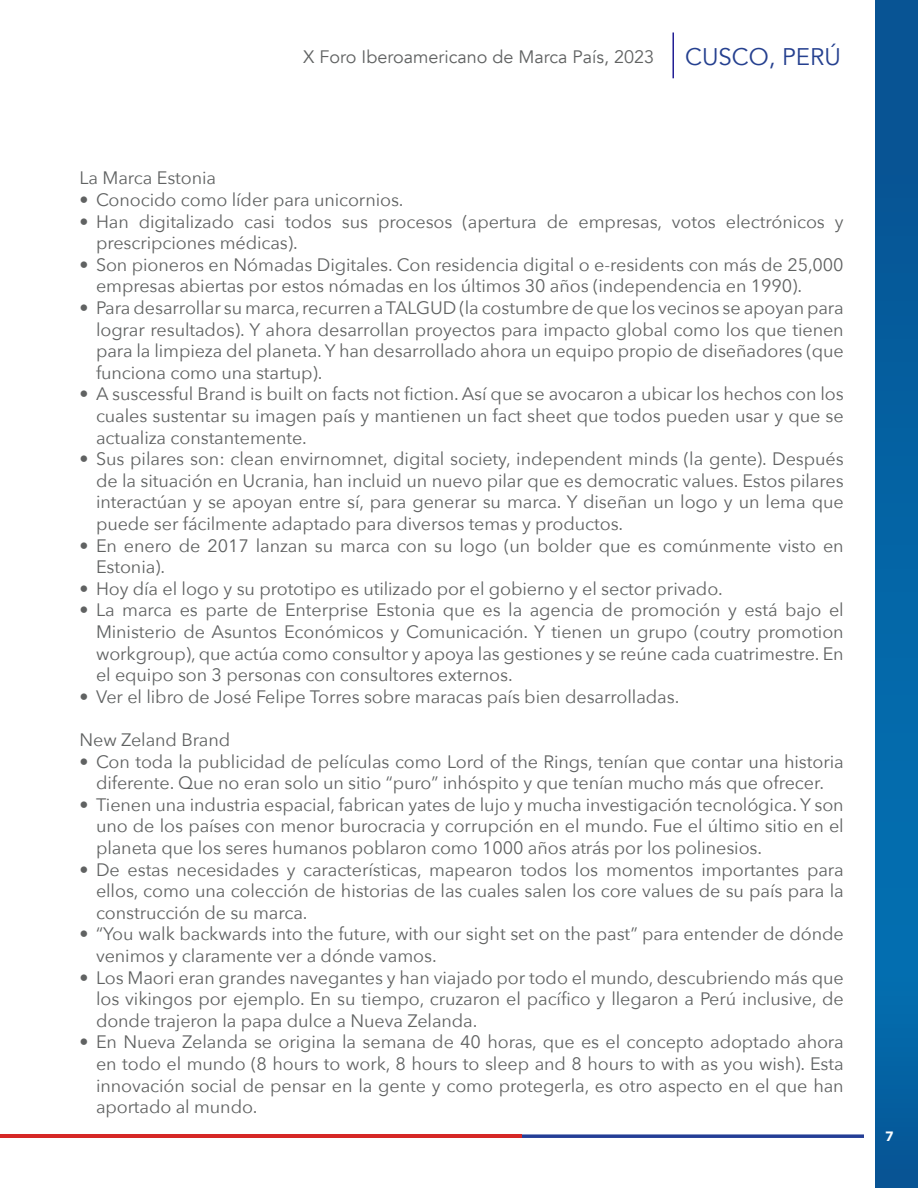
<style>
.page{position:relative;width:918px;height:1188px;background:#fff}
.page>*{position:absolute;margin:0;border:0;box-sizing:border-box;transform-origin:0 0}
.t1{font:24px "Avenir";color:#25408f}
.t2{font:18px/21.6px "Avenir Next";letter-spacing:-.005em;color:#606262;text-align:justify}
.t3{font:18px "Avenir";color:#606262}
.t4{font:900 13.5px "Avenir";color:#fff}
</style>
<div class="page">
<svg style="left:875px;top:0;width:43px;height:1188px;background:#0461a2"></svg>
<svg style="left:522px;top:1134px;width:342px;height:4px"></svg>
<hr style="left:0;top:1134px;width:522px;height:4px;background:#d62726">
<hr style="left:672px;top:32px;width:2px;height:46px;background:#231f94">
<p class="t3" style="left:303px;top:47px;width:352px">X Foro Iberoamericano de Marca País, 2023</p>
<h1 class="t1" style="left:685px;top:43px;width:157px">CUSCO, PERÚ</h1>
<p class="t2" style="left:80px;top:166px;width:138px">La Marca Estonia</p>
<p class="t2" style="left:80px;top:188px;width:326px">• Conocido como líder para unicornios.</p>
<p class="t2" style="left:96px;top:210px;width:749px;text-indent:-17px">• Han digitalizado casi todos sus procesos (apertura de empresas, votos electrónicos y prescripciones médicas).</p>
<p class="t2" style="left:96px;top:253px;width:749px;text-indent:-17px">• Son pioneros en Nómadas Digitales. Con residencia digital o e-residents con más de 25,000 empresas abiertas por estos nómadas en los últimos 30 años (independencia en 1990).</p>
<p class="t2" style="left:96px;top:296px;width:749px;text-indent:-17px">• Para desarrollar su marca, recurren a TALGUD (la costumbre de que los vecinos se apoyan para lograr resultados). Y ahora desarrollan proyectos para impacto global como los que tienen para la limpieza del planeta. Y han desarrollado ahora un equipo propio de diseñadores (que funciona como una startup).</p>
<p class="t2" style="left:96px;top:382px;width:749px;text-indent:-17px">• A suscessful Brand is built on facts not fiction. Así que se avocaron a ubicar los hechos con los cuales sustentar su imagen país y mantienen un fact sheet que todos pueden usar y que se actualiza constantemente.</p>
<p class="t2" style="left:96px;top:447px;width:749px;text-indent:-17px">• Sus pilares son: clean envirnomnet, digital society, independent minds (la gente). Después de la situación en Ucrania, han incluid un nuevo pilar que es democratic values. Estos pilares interactúan y se apoyan entre sí, para generar su marca. Y diseñan un logo y un lema que puede ser fácilmente adaptado para diversos temas y productos.</p>
<p class="t2" style="left:96px;top:534px;width:749px;text-indent:-17px">• En enero de 2017 lanzan su marca con su logo (un bolder que es comúnmente visto en<br>Estonia).</p>
<p class="t2" style="left:80px;top:577px;width:645px">• Hoy día el logo y su prototipo es utilizado por el gobierno y el sector privado.</p>
<p class="t2" style="left:96px;top:598px;width:749px;text-indent:-17px">• La marca es parte de Enterprise Estonia que es la agencia de promoción y está bajo el Ministerio de Asuntos Económicos y Comunicación. Y tienen un grupo (coutry promotion workgroup), que actúa como consultor y apoya las gestiones y se reúne cada cuatrimestre. En el equipo son 3 personas con consultores externos.</p>
<p class="t2" style="left:80px;top:685px;width:601px">• Ver el libro de José Felipe Torres sobre maracas país bien desarrolladas.</p>
<p class="t2" style="left:80px;top:728px;width:152px">New Zeland Brand</p>
<p class="t2" style="left:80px;top:750px;width:766px;text-align:center">• Con toda la publicidad de películas como Lord of the Rings, tenían que contar una historia diferente. Que no eran solo un sitio “puro” inhóspito y que tenían mucho más que ofrecer.</p>
<p class="t2" style="left:96px;top:793px;width:749px;text-indent:-17px">• Tienen una industria espacial, fabrican yates de lujo y mucha investigación tecnológica. Y son uno de los países con menor burocracia y corrupción en el mundo. Fue el último sitio en el planeta que los seres humanos poblaron como 1000 años atrás por los polinesios.</p>
<p class="t2" style="left:96px;top:858px;width:749px;text-indent:-17px">• De estas necesidades y características, mapearon todos los momentos importantes para ellos, como una colección de historias de las cuales salen los core values de su país para la construcción de su marca.</p>
<p class="t2" style="left:96px;top:922px;width:749px;text-indent:-17px">• “You walk backwards into the future, with our sight set on the past” para entender de dónde venimos y claramente ver a dónde vamos.</p>
<p class="t2" style="left:96px;top:966px;width:749px;text-indent:-17px">• Los Maori eran grandes navegantes y han viajado por todo el mundo, descubriendo más que los vikingos por ejemplo. En su tiempo, cruzaron el pacífico y llegaron a Perú inclusive, de donde trajeron la papa dulce a Nueva Zelanda.</p>
<p class="t2" style="left:96px;top:1030px;width:749px;text-indent:-17px">• En Nueva Zelanda se origina la semana de 40 horas, que es el concepto adoptado ahora en todo el mundo (8 hours to work, 8 hours to sleep and 8 hours to with as you wish). Esta innovación social de pensar en la gente y como protegerla, es otro aspecto en el que han aportado al mundo.</p>
<p class="t4" style="left:886px;top:1125px;width:9px">7</p>
</div>
